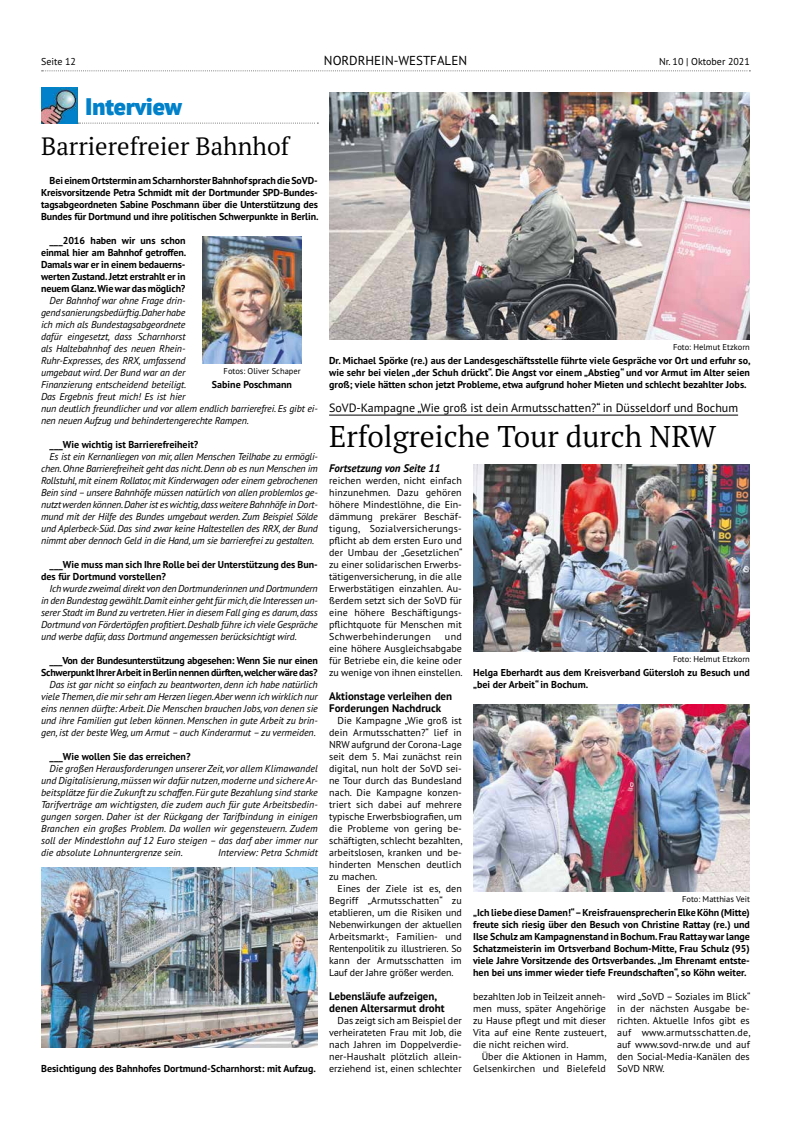
<style>
.page{position:relative;width:791px;height:1134px;background:#fff}
.page>*{position:absolute;margin:0;border:0;box-sizing:border-box;transform-origin:0 0}
.t1{font:30px "PT Serif Pro";color:#000}
.t2{font:25px "PT Serif Pro";color:#000}
.t3{font:900 24px "PT Sans Pro";color:#0081c9}
.t4{font:13px "PT Sans Pro";color:#000}
.t5{font:12px "PT Sans Pro";color:#000}
.t6{font:700 11px/12px "PT Sans Pro";color:#000}
.t7{font:italic 700 11px "PT Sans Pro";color:#000}
.t8{font:italic 10px/12px "PT Sans Pro";letter-spacing:-.015em;color:#000;text-align:justify}
.t9{font:10px/12px "PT Sans Pro";letter-spacing:.005em;color:#000;text-align:justify}
.t10{font:700 10px/12px "PT Sans Pro";color:#000;text-align:justify}
.t11{font:700 10px/12px "PT Sans Pro";letter-spacing:-.02em;color:#000;text-align:right}
.t12{font:8.5px "PT Sans Pro";color:#000}
</style>
<div class="page">
<svg style="left:42px;top:70px;width:708px;height:1px"></svg>
<img style="left:473px;top:705px;width:277px;height:187px">
<img style="left:473px;top:465px;width:277px;height:187px">
<hr style="left:329px;top:415px;width:409px;height:1px;background:#000">
<img style="left:41px;top:88px;width:36px;height:36px">
<svg style="left:78px;top:123px;width:240px;height:1px"></svg>
<img style="left:203px;top:237px;width:98px;height:127px">
<img style="left:329px;top:93px;width:421px;height:247px">
<img style="left:41px;top:868px;width:277px;height:180px">
<p class="t9" style="left:41px;top:55px;width:36px">Seite 12</p>
<h3 class="t4" style="left:324px;top:52px;width:145px">NORDRHEIN-WESTFALEN</h3>
<p class="t9" style="left:659px;top:55px;width:92px">Nr. 10 | Oktober 2021</p>
<h3 class="t3" style="left:86px;top:90px;width:98px">Interview</h3>
<h2 class="t2" style="left:41px;top:129px;width:250px">Barrierefreier Bahnhof</h2>
<p class="t10" style="left:41px;top:174px;width:279px;text-indent:8px">Bei einem Ortstermin am Scharnhorster Bahnhof sprach die SoVD-Kreisvorsitzende Petra Schmidt mit der Dortmunder SPD-Bundes&shy;tagsabgeordneten Sabine Poschmann über die Unterstützung des Bundes für Dortmund und ihre politischen Schwerpunkte in Berlin.</p>
<p class="t10" style="left:41px;top:234px;width:147px;text-indent:8px">___2016 haben wir uns schon einmal hier am Bahnhof getroffen.<br>Damals war er in einem bedauerns&shy;werten Zustand. Jetzt erstrahlt er in neuem Glanz. Wie war das möglich?</p>
<p class="t8" style="left:41px;top:294px;width:278px;text-align:left;text-indent:8px">Der Bahnhof war ohne Frage drin-<br>gend sanierungsbedürftig.Daher habe<br>ich mich als Bundestagsabgeordnete<br>dafür eingesetzt, dass Scharnhorst<br>als Haltebahnhof des neuen Rhein-<br>Ruhr-Expresses, des RRX, umfassend<br>umgebaut wird. Der Bund war an der<br>Finanzierung entscheidend beteiligt.<br>Das Ergebnis freut mich! Es ist hier<br>nun deutlich freundlicher und vor allem endlich barrierefrei. Es gibt ei&shy;nen neuen Aufzug und behindertengerechte Rampen.</p>
<p class="t10" style="left:50px;top:438px;width:150px">___Wie wichtig ist Barrierefreiheit?</p>
<p class="t8" style="left:41px;top:450px;width:278px;text-indent:8px">Es ist ein Kernanliegen von mir, allen Menschen Teilhabe zu ermögli&shy;chen. Ohne Barrierefreiheit geht das nicht. Denn ob es nun Menschen im Rollstuhl, mit einem Rollator, mit Kinderwagen oder einem gebrochenen Bein sind – unsere Bahnhöfe müssen natürlich von allen problemlos ge&shy;nutzt werden können. Daher ist es wichtig, dass weitere Bahnhöfe in Dort&shy;mund mit der Hilfe des Bundes umgebaut werden. Zum Beispiel Sölde und Aplerbeck-Süd. Das sind zwar keine Haltestellen des RRX, der Bund nimmt aber dennoch Geld in die Hand, um sie barrierefrei zu gestalten.</p>
<p class="t10" style="left:41px;top:558px;width:278px;text-indent:8px">___Wie muss man sich Ihre Rolle bei der Unterstützung des Bun&shy;des für Dortmund vorstellen?</p>
<p class="t8" style="left:41px;top:582px;width:278px;text-indent:8px">Ich wurde zweimal direkt von den Dortmunderinnen und Dortmundern in den Bundestag gewählt. Damit einher geht für mich, die Interessen un&shy;serer Stadt im Bund zu vertreten. Hier in diesem Fall ging es darum, dass Dortmund von Fördertöpfen profitiert. Deshalb führe ich viele Gespräche und werbe dafür, dass Dortmund angemessen berücksichtigt wird.</p>
<p class="t11" style="left:41px;top:654px;width:278px">___Von der Bundesunterstützung abgesehen: Wenn Sie nur einen<br>Schwerpunkt Ihrer Arbeit in Berlin nennen dürften, welcher wäre das?</p>
<p class="t8" style="left:41px;top:678px;width:278px;text-indent:8px">Das ist gar nicht so einfach zu beantworten, denn ich habe natürlich viele Themen, die mir sehr am Herzen liegen. Aber wenn ich wirklich nur eins nennen dürfte: Arbeit. Die Menschen brauchen Jobs, von denen sie und ihre Familien gut leben können. Menschen in gute Arbeit zu brin&shy;gen, ist der beste Weg, um Armut – auch Kinderarmut – zu vermeiden.</p>
<p class="t10" style="left:50px;top:750px;width:142px">___Wie wollen Sie das erreichen?</p>
<p class="t8" style="left:41px;top:762px;width:278px;text-indent:9px">Die großen Herausforderungen unserer Zeit, vor allem Klimawandel und Digitalisierung, müssen wir dafür nutzen, moderne und sichere Ar&shy;beitsplätze für die Zukunft zu schaffen. Für gute Bezahlung sind starke Tarifverträge am wichtigsten, die zudem auch für gute Arbeitsbedin&shy;gungen sorgen. Daher ist der Rückgang der Tarifbindung in einigen Branchen ein großes Problem. Da wollen wir gegensteuern. Zudem soll der Mindestlohn auf 12 Euro steigen – das darf aber immer nur die absolute Lohnuntergrenze sein.</p>
<p class="t12" style="left:224px;top:365px;width:79px">Fotos: Oliver Schaper</p>
<p class="t10" style="left:212px;top:378px;width:82px">Sabine Poschmann</p>
<p class="t8" style="left:218px;top:846px;width:101px">Interview: Petra Schmidt</p>
<p class="t10" style="left:41px;top:1062px;width:276px">Besichtigung des Bahnhofes Dortmund-Scharnhorst: mit Aufzug.</p>
<p class="t12" style="left:673px;top:341px;width:78px">Foto: Helmut Etzkorn</p>
<p class="t10" style="left:329px;top:354px;width:423px">Dr. Michael Spörke (re.) aus der Landesgeschäftsstelle führte viele Gespräche vor Ort und erfuhr so, wie sehr bei vielen „der Schuh drückt“. Die Angst vor einem „Abstieg“ und vor Armut im Alter seien groß; viele hätten schon jetzt Probleme, etwa aufgrund hoher Mieten und schlecht bezahlter Jobs.</p>
<p class="t5" style="left:329px;top:400px;width:410px">SoVD-Kampagne „Wie groß ist dein Armutsschatten?“ in Düsseldorf und Bochum</p>
<h1 class="t1" style="left:329px;top:416px;width:389px">Erfolgreiche Tour durch NRW</h1>
<p class="t9" style="left:329px;top:474px;width:135px">reichen werden, nicht einfach hinzunehmen. Dazu gehören höhere Mindestlöhne, die Ein&shy;dämmung prekärer Beschäf&shy;tigung, Sozialversicherungs&shy;pflicht ab dem ersten Euro und der Umbau der „Gesetzlichen“ zu einer solidarischen Erwerbs&shy;tätigenversicherung, in die alle Erwerbstätigen einzahlen. Au&shy;ßerdem setzt sich der SoVD für eine höhere Beschäftigungs&shy;pflichtquote für Menschen mit Schwerbehinderungen</p>
<p class="t7" style="left:329px;top:461px;width:113px">Fortsetzung von Seite 11</p>
<p class="t9" style="left:329px;top:630px;width:135px;text-indent:116px">und eine höhere Ausgleichsabgabe für Betriebe ein, die keine oder zu wenige von ihnen einstellen.</p>
<p class="t6" style="left:329px;top:690px;width:125px">Aktionstage verleihen den<br>Forderungen Nachdruck</p>
<p class="t9" style="left:329px;top:714px;width:135px;text-indent:8px">Die Kampagne „Wie groß ist dein Armutsschatten?“ lief in NRW aufgrund der Corona-Lage seit dem 5. Mai zunächst rein digital, nun holt der SoVD sei&shy;ne Tour durch das Bundesland nach. Die Kampagne konzen&shy;triert sich dabei auf mehrere typische Erwerbsbiografien, um die Probleme von gering be&shy;schäftigten, schlecht bezahlten, arbeitslosen, kranken und be&shy;hinderten Menschen deutlich zu machen.</p>
<p class="t9" style="left:329px;top:882px;width:134px;text-indent:8px">Eines der Ziele ist es, den Begriff „Armutsschatten“ zu etablieren, um die Risiken und Nebenwirkungen der aktuellen Arbeitsmarkt-, Familien- und Rentenpolitik zu illustrieren. So kann der Armutsschatten im Lauf der Jahre größer werden.</p>
<p class="t6" style="left:329px;top:990px;width:117px">Lebensläufe aufzeigen, denen Altersarmut droht</p>
<p class="t9" style="left:329px;top:1014px;width:134px;text-indent:8px">Das zeigt sich am Beispiel der verheirateten Frau mit Job, die nach Jahren im Doppelverdie&shy;ner-Haushalt plötzlich allein&shy;erziehend ist, einen schlechter</p>
<p class="t12" style="left:673px;top:653px;width:78px">Foto: Helmut Etzkorn</p>
<p class="t10" style="left:473px;top:666px;width:278px">Helga Eberhardt aus dem Kreisverband Gütersloh zu Besuch und „bei der Arbeit“ in Bochum.</p>
<p class="t12" style="left:682px;top:893px;width:69px">Foto: Matthias Veit</p>
<p class="t10" style="left:473px;top:906px;width:278px">„Ich liebe diese Damen!“ – Kreisfrauensprecherin Elke Köhn (Mitte) freute sich riesig über den Besuch von Christine Rattay (re.) und Ilse Schulz am Kampagnenstand in Bochum. Frau Rattay war lange Schatzmeisterin im Ortsverband Bochum-Mitte, Frau Schulz (95) viele Jahre Vorsitzende des Ortsverbandes. „Im Ehrenamt entste&shy;hen bei uns immer wieder tiefe Freundschaften“, so Köhn weiter.</p>
<p class="t9" style="left:617px;top:990px;width:135px">wird „SoVD – Soziales im Blick“ in der nächsten Ausgabe be&shy;richten. Aktuelle Infos gibt es auf www.armutsschatten.de, auf www.sovd-nrw.de und auf den Social-Media-Kanälen des SoVD NRW.</p>
<p class="t9" style="left:473px;top:990px;width:135px">bezahlten Job in Teilzeit anneh&shy;men muss, später Angehörige zu Hause pflegt und mit dieser Vita auf eine Rente zusteuert, die nicht reichen wird.</p>
<p class="t9" style="left:473px;top:1050px;width:135px;text-align:right">Über die Aktionen in Hamm,<br>Gelsenkirchen und Bielefeld</p>
</div>
